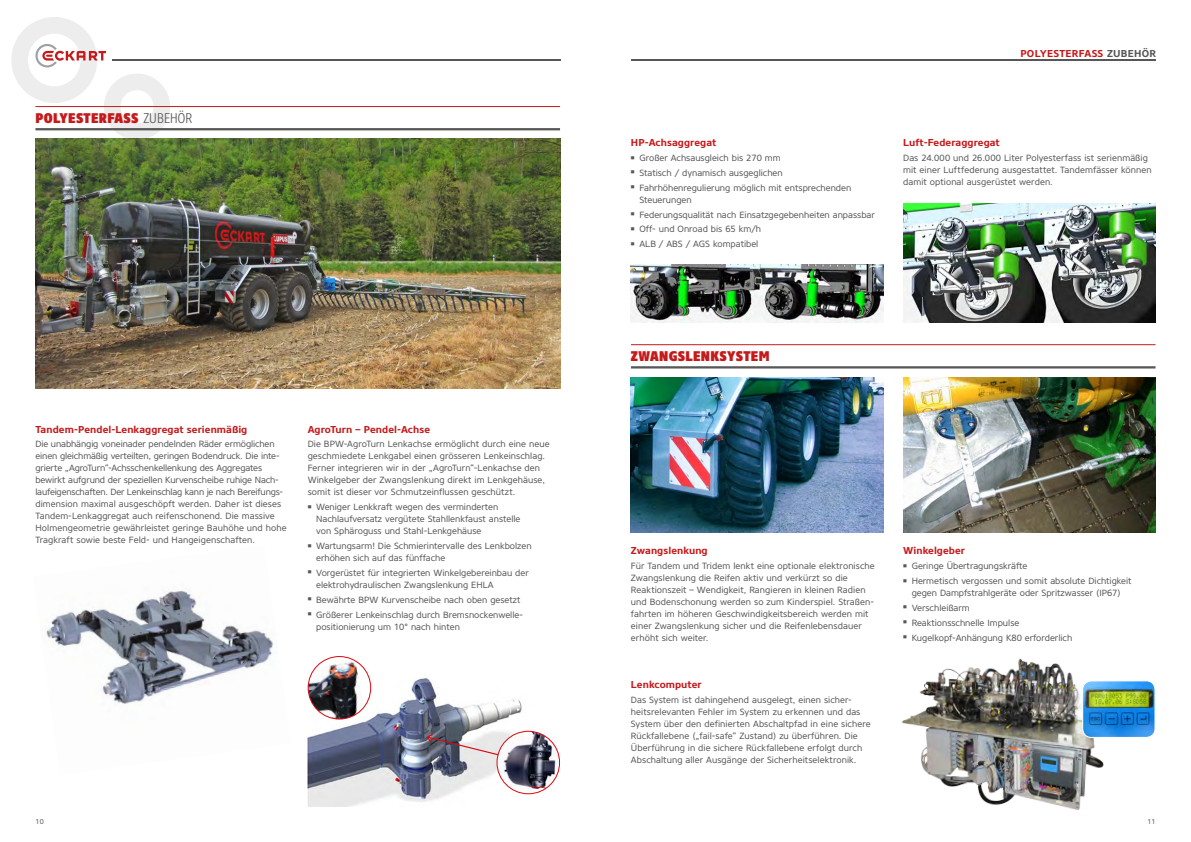
<style>
.page{position:relative;width:1191px;height:842px;background:#fff}
.page>*{position:absolute;margin:0;border:0;box-sizing:border-box;transform-origin:0 0}
.t1{font:900 14px "Core Sans NR97 Cn";letter-spacing:.02em;color:#c51a1b}
.t2{font:700 10px "Core Sans NR65";letter-spacing:.01em;color:#c51a1b}
.t3{font:700 10px "Core Sans NR65";letter-spacing:.03em;color:#c51a1b}
.t4{font:9px/12px "Core Sans NR45";color:#575756}
.t5{font:7px "Core Sans NR45";color:#575756}
.s1{font-family:"Core Sans NR37 Cn";font-weight:300;color:#575756}
.s2{color:#575756}
</style>
<div class="page">
<img style="left:35px;top:139px;width:525px;height:249px">
<hr style="left:112px;top:59px;width:448px;height:2px;background:#575756">
<hr style="left:631px;top:59px;width:524px;height:2px;background:#575756">
<svg style="left:11px;top:17px;width:159px;height:173px"></svg>
<img style="left:308px;top:677px;width:224px;height:129px">
<svg style="left:497px;top:731px;width:62px;height:63px"></svg>
<img style="left:497px;top:731px;width:62px;height:58px">
<div style="left:496px;top:731px;width:64px;height:63px;border:1px solid #db0812;border-radius:50%"></div>
<svg style="left:308px;top:656px;width:63px;height:63px"></svg>
<img style="left:308px;top:661px;width:56px;height:58px">
<div style="left:308px;top:656px;width:63px;height:63px;border:1px solid #db0812;border-radius:50%"></div>
<svg style="left:532px;top:786px;width:13px;height:3px"></svg>
<svg style="left:426px;top:733px;width:74px;height:23px;background:#a69da4"></svg>
<img style="left:45px;top:590px;width:228px;height:114px">
<hr style="left:35px;top:128px;width:525px;height:2px;background:#575756">
<hr style="left:35px;top:106px;width:525px;height:1px;background:#c51a1b">
<img style="left:903px;top:377px;width:252px;height:156px">
<img style="left:631px;top:377px;width:252px;height:156px">
<hr style="left:631px;top:366px;width:524px;height:2px;background:#575756">
<hr style="left:631px;top:344px;width:524px;height:1px;background:#c51a1b">
<img style="left:903px;top:204px;width:252px;height:119px">
<img style="left:631px;top:264px;width:252px;height:59px">
<img style="left:901px;top:658px;width:203px;height:152px">
<img style="left:1082px;top:681px;width:71px;height:56px">
<div style="left:1082px;top:680px;width:73px;height:58px;border:1px solid #fff;border-radius:9px"></div>
<h1 class="t1" style="left:35px;top:109px;width:158px">POLYESTERFASS <span class="s1">ZUBEHÖR</span></h1>
<p class="t2" style="left:35px;top:423px;width:213px">Tandem-Pendel-Lenkaggregat serienmäßig</p>
<p class="t4" style="left:35px;top:438px;width:253px">Die unabhängig voneinader pendelnden Räder ermöglichen einen gleichmäßig verteilten, geringen Bodendruck. Die inte&shy;grierte „AgroTurn“-Achsschenkellenkung des Aggregates bewirkt aufgrund der speziellen Kurvenscheibe ruhige Nach&shy;laufeigenschaften. Der Lenkeinschlag kann je nach Bereifungs&shy;dimension maximal ausgeschöpft werden. Daher ist dieses Tandem-Lenkaggregat auch reifenschonend. Die massive Holmengeometrie gewährleistet geringe Bauhöhe und hohe Tragkraft sowie beste Feld- und Hangeigenschaften.</p>
<p class="t2" style="left:308px;top:423px;width:124px">AgroTurn – Pendel-Achse</p>
<p class="t4" style="left:308px;top:438px;width:244px">Die BPW-AgroTurn Lenkachse ermöglicht durch eine neue geschmiedete Lenkgabel einen grösseren Lenkeinschlag.<br>Ferner integrieren wir in der „AgroTurn“-Lenkachse den Winkelgeber der Zwangslenkung direkt im Lenkgehäuse, somit ist dieser vor Schmutzeinflussen geschützt.</p>
<p class="t4" style="left:316px;top:501px;width:206px;text-indent:-9px"><sup>■</sup> Weniger Lenkkraft wegen des verminderten<br>Nachlaufversatz vergütete Stahllenkfaust anstelle von Sphäroguss und Stahl-Lenkgehäuse</p>
<p class="t4" style="left:316px;top:540px;width:217px;text-indent:-9px"><sup>■</sup> Wartungsarm! Die Schmierintervalle des Lenkbolzen erhöhen sich auf das fünffache</p>
<p class="t4" style="left:316px;top:567px;width:214px;text-indent:-9px"><sup>■</sup> Vorgerüstet für integrierten Winkelgebereinbau der elektrohydraulischen Zwangslenkung EHLA</p>
<p class="t4" style="left:308px;top:594px;width:214px"><sup>■</sup> Bewährte BPW Kurvenscheibe nach oben gesetzt</p>
<p class="t4" style="left:316px;top:608px;width:208px;text-indent:-9px"><sup>■</sup> Größerer Lenkeinschlag durch Bremsnockenwelle&shy;positionierung um 10° nach hinten</p>
<p class="t3" style="left:1020px;top:47px;width:137px">POLYESTERFASS <span class="s2">ZUBEHÖR</span></p>
<p class="t2" style="left:631px;top:136px;width:87px">HP-Achsaggregat</p>
<p class="t4" style="left:631px;top:152px;width:151px"><sup>■</sup> Großer Achsausgleich bis 270 mm</p>
<p class="t4" style="left:631px;top:167px;width:153px"><sup>■</sup> Statisch / dynamisch ausgeglichen</p>
<p class="t4" style="left:639px;top:182px;width:213px;text-indent:-9px"><sup>■</sup> Fahrhöhenregulierung möglich mit entsprechenden<br>Steuerungen</p>
<p class="t4" style="left:631px;top:208px;width:245px"><sup>■</sup> Federungsqualität nach Einsatzgegebenheiten anpassbar</p>
<p class="t4" style="left:631px;top:223px;width:132px"><sup>■</sup> Off- und Onroad bis 65 km/h</p>
<p class="t4" style="left:631px;top:238px;width:129px"><sup>■</sup> ALB / ABS / AGS kompatibel</p>
<p class="t2" style="left:903px;top:136px;width:98px">Luft-Federaggregat</p>
<p class="t4" style="left:903px;top:152px;width:250px">Das 24.000 und 26.000 Liter Polyesterfass ist serienmäßig mit einer Luftfederung ausgestattet. Tandemfässer können damit optional ausgerüstet werden.</p>
<h1 class="t1" style="left:631px;top:347px;width:140px">ZWANGSLENKSYSTEM</h1>
<p class="t2" style="left:631px;top:544px;width:78px">Zwangslenkung</p>
<p class="t4" style="left:631px;top:560px;width:245px">Für Tandem und Tridem lenkt eine optionale elektronische Zwangslenkung die Reifen aktiv und verkürzt so die Reaktionszeit – Wendigkeit, Rangieren in kleinen Radien und Bodenschonung werden so zum Kinderspiel. Straßen&shy;fahrten im höheren Geschwindigkeitsbereich werden mit einer Zwangslenkung sicher und die Reifenlebensdauer erhöht sich weiter.</p>
<p class="t2" style="left:631px;top:678px;width:72px">Lenkcomputer</p>
<p class="t4" style="left:631px;top:693px;width:241px">Das System ist dahingehend ausgelegt, einen sicher&shy;heitsrelevanten Fehler im System zu erkennen und das System über den definierten Abschaltpfad in eine sichere Rückfallebene („fail-safe“ Zustand) zu überführen. Die Überführung in die sichere Rückfallebene erfolgt durch Abschaltung aller Ausgänge der Sicherheitselektronik.</p>
<p class="t2" style="left:903px;top:544px;width:63px">Winkelgeber</p>
<p class="t4" style="left:903px;top:560px;width:126px"><sup>■</sup> Geringe Übertragungskräfte</p>
<p class="t4" style="left:903px;top:575px;width:230px;text-align:center"><sup>■</sup> Hermetisch vergossen und somit absolute Dichtigkeit gegen Dampfstrahlgeräte oder Spritzwasser (IP67)</p>
<p class="t4" style="left:903px;top:602px;width:68px"><sup>■</sup> Verschleißarm</p>
<p class="t4" style="left:903px;top:617px;width:118px"><sup>■</sup> Reaktionsschnelle Impulse</p>
<p class="t4" style="left:903px;top:631px;width:171px"><sup>■</sup> Kugelkopf-Anhängung K80 erforderlich</p>
<p class="t5" style="left:35px;top:816px;width:10px">10</p>
<p class="t5" style="left:1147px;top:816px;width:10px">11</p>
</div>
